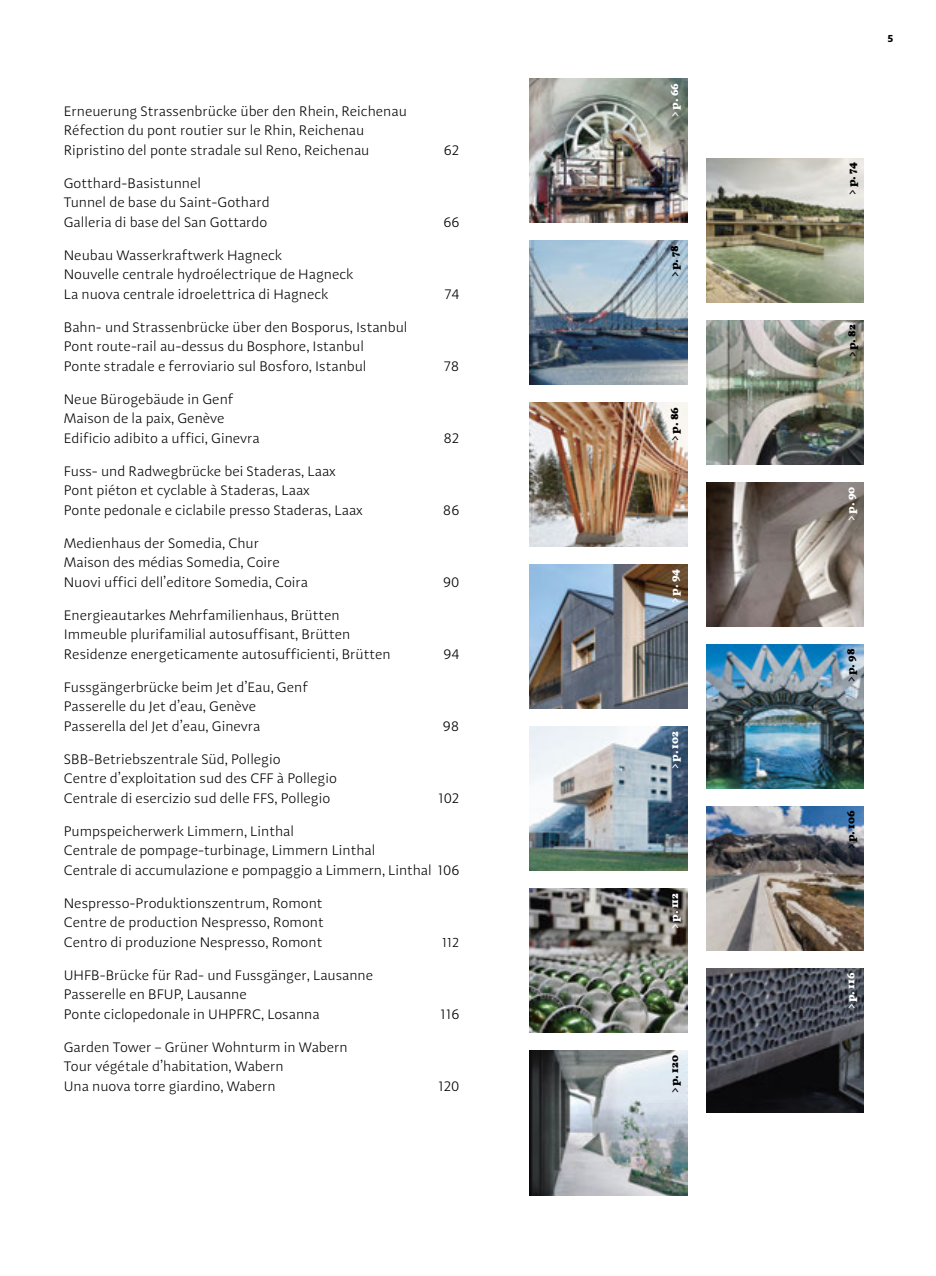
<style>
.page{position:relative;width:936px;height:1276px;background:#fff}
.page>*{position:absolute;margin:0;border:0;box-sizing:border-box;transform-origin:0 0}
.t1{font:300 14.25px/19.5px "Adagio Sans";color:#000}
.t2{font:300 13.5px "Adagio Sans";color:#000}
.t3{font:700 11.25px "Vollkorn";color:#000}
.t4{font:700 11.25px "Vollkorn";color:#fff}
.t5{font:700 10.5px "Adagio Sans";color:#000}
.s1{font-size:10.5px}
</style>
<div class="page">
<img style="left:529px;top:79px;width:158px;height:144px">
<img style="left:529px;top:403px;width:158px;height:144px">
<img style="left:529px;top:889px;width:158px;height:144px">
<img style="left:706px;top:482px;width:157px;height:144px">
<img style="left:529px;top:727px;width:158px;height:144px">
<img style="left:706px;top:158px;width:157px;height:144px">
<img style="left:706px;top:320px;width:157px;height:144px">
<img style="left:529px;top:565px;width:158px;height:144px">
<img style="left:706px;top:644px;width:157px;height:144px">
<img style="left:706px;top:806px;width:157px;height:144px">
<img style="left:706px;top:968px;width:157px;height:144px">
<img style="left:529px;top:1051px;width:158px;height:144px">
<img style="left:529px;top:241px;width:158px;height:144px">
<p class="t1" style="left:64px;top:101px;width:344px">Erneuerung Strassenbrücke über den Rhein, Reichenau<br>Réfection du pont routier sur le Rhin, Reichenau<br>Ripristino del ponte stradale sul Reno, Reichenau</p>
<p class="t1" style="left:64px;top:173px;width:207px">Gotthard-Basistunnel<br>Tunnel de base du Saint-Gothard<br>Galleria di base del San Gottardo</p>
<p class="t1" style="left:64px;top:245px;width:291px">Neubau Wasserkraftwerk Hagneck<br>Nouvelle centrale hydroélectrique de Hagneck<br>La nuova centrale idroelettrica di Hagneck</p>
<p class="t1" style="left:64px;top:317px;width:345px">Bahn- und Strassenbrücke über den Bosporus, Istanbul<br>Pont route-rail au-dessus du Bosphore, Istanbul<br>Ponte stradale e ferroviario sul Bosforo, Istanbul</p>
<p class="t1" style="left:64px;top:389px;width:197px">Neue Bürogebäude in Genf<br>Maison de la paix, Genève<br>Edificio adibito a uffici, Ginevra</p>
<p class="t1" style="left:64px;top:461px;width:300px">Fuss- und Radwegbrücke bei Staderas, Laax<br>Pont piéton et cyclable à Staderas, Laax<br>Ponte pedonale e ciclabile presso Staderas, Laax</p>
<p class="t1" style="left:64px;top:533px;width:246px">Medienhaus der Somedia, Chur<br>Maison des médias Somedia, Coire<br>Nuovi uffici dell’editore Somedia, Coira</p>
<p class="t1" style="left:64px;top:605px;width:328px">Energieautarkes Mehrfamilienhaus, Brütten<br>Immeuble plurifamilial autosuffisant, Brütten<br>Residenze energeticamente autosufficienti, Brütten</p>
<p class="t1" style="left:64px;top:677px;width:245px">Fussgängerbrücke beim Jet d’Eau, Genf<br>Passerelle du Jet d’eau, Genève<br>Passerella del Jet d’eau, Ginevra</p>
<p class="t1" style="left:444px;top:140px;width:17px">62</p>
<p class="t1" style="left:443px;top:212px;width:18px">66</p>
<p class="t1" style="left:444px;top:284px;width:17px">74</p>
<p class="t1" style="left:444px;top:356px;width:17px">78</p>
<p class="t1" style="left:443px;top:428px;width:18px">82</p>
<p class="t1" style="left:443px;top:500px;width:18px">86</p>
<p class="t1" style="left:443px;top:572px;width:18px">90</p>
<p class="t1" style="left:443px;top:644px;width:18px">94</p>
<p class="t1" style="left:443px;top:716px;width:18px">98</p>
<p class="t1" style="left:64px;top:749px;width:274px">SBB-Betriebszentrale Süd, Pollegio<br>Centre d’exploitation sud des CFF à Pollegio<br>Centrale di esercizio sud delle FFS, Pollegio</p>
<p class="t1" style="left:438px;top:788px;width:23px">102</p>
<p class="t1" style="left:64px;top:821px;width:397px">Pumpspeicherwerk Limmern, Linthal<br>Centrale de pompage-turbinage, Limmern Linthal<br>Centrale di accumulazione e pompaggio a Limmern, Linthal 106</p>
<p class="t1" style="left:64px;top:893px;width:261px;text-align:justify">Nespresso-Produktionszentrum, Romont Centre de production Nespresso, Romont Centro di produzione Nespresso, Romont</p>
<p class="t2" style="left:441px;top:934px;width:19px">112</p>
<p class="t1" style="left:64px;top:965px;width:311px">UHFB-Brücke für Rad- und Fussgänger, Lausanne<br>Passerelle en BFUP, Lausanne<br>Ponte ciclopedonale in UHPFRC, Losanna</p>
<p class="t1" style="left:64px;top:1037px;width:285px">Garden Tower – Grüner Wohnturm in Wabern<br>Tour végétale d’habitation, Wabern<br>Una nuova torre giardino, Wabern</p>
<p class="t1" style="left:440px;top:1004px;width:21px">116</p>
<p class="t1" style="left:438px;top:1076px;width:23px">120</p>
<p class="t4" style="left:667px;top:117px;width:35px;rotate:-90deg"><span class="s1">&gt;</span> p. 66</p>
<p class="t3" style="left:667px;top:277px;width:34px;rotate:-90deg"><span class="s1">&gt;</span> p. 78</p>
<p class="t3" style="left:667px;top:441px;width:35px;rotate:-90deg"><span class="s1">&gt;</span> p. 86</p>
<p class="t4" style="left:667px;top:603px;width:35px;rotate:-90deg"><span class="s1">&gt;</span> p. 94</p>
<p class="t4" style="left:667px;top:769px;width:39px;rotate:-90deg"><span class="s1">&gt;</span> p. 102</p>
<p class="t4" style="left:667px;top:928px;width:37px;rotate:-90deg"><span class="s1">&gt;</span> p. 112</p>
<p class="t3" style="left:667px;top:1093px;width:39px;rotate:-90deg"><span class="s1">&gt;</span> p. 120</p>
<p class="t5" style="left:887px;top:31px;width:7px">5</p>
<p class="t3" style="left:844px;top:194px;width:34px;rotate:-90deg"><span class="s1">&gt;</span> p. 74</p>
<p class="t3" style="left:844px;top:357px;width:34px;rotate:-90deg"><span class="s1">&gt;</span> p. 82</p>
<p class="t4" style="left:843px;top:520px;width:35px;rotate:-90deg"><span class="s1">&gt;</span> p. 90</p>
<p class="t3" style="left:843px;top:682px;width:35px;rotate:-90deg"><span class="s1">&gt;</span> p. 98</p>
<p class="t3" style="left:843px;top:849px;width:40px;rotate:-90deg"><span class="s1">&gt;</span> p. 106</p>
<p class="t4" style="left:843px;top:1009px;width:38px;rotate:-90deg"><span class="s1">&gt;</span> p. 116</p>
</div>
